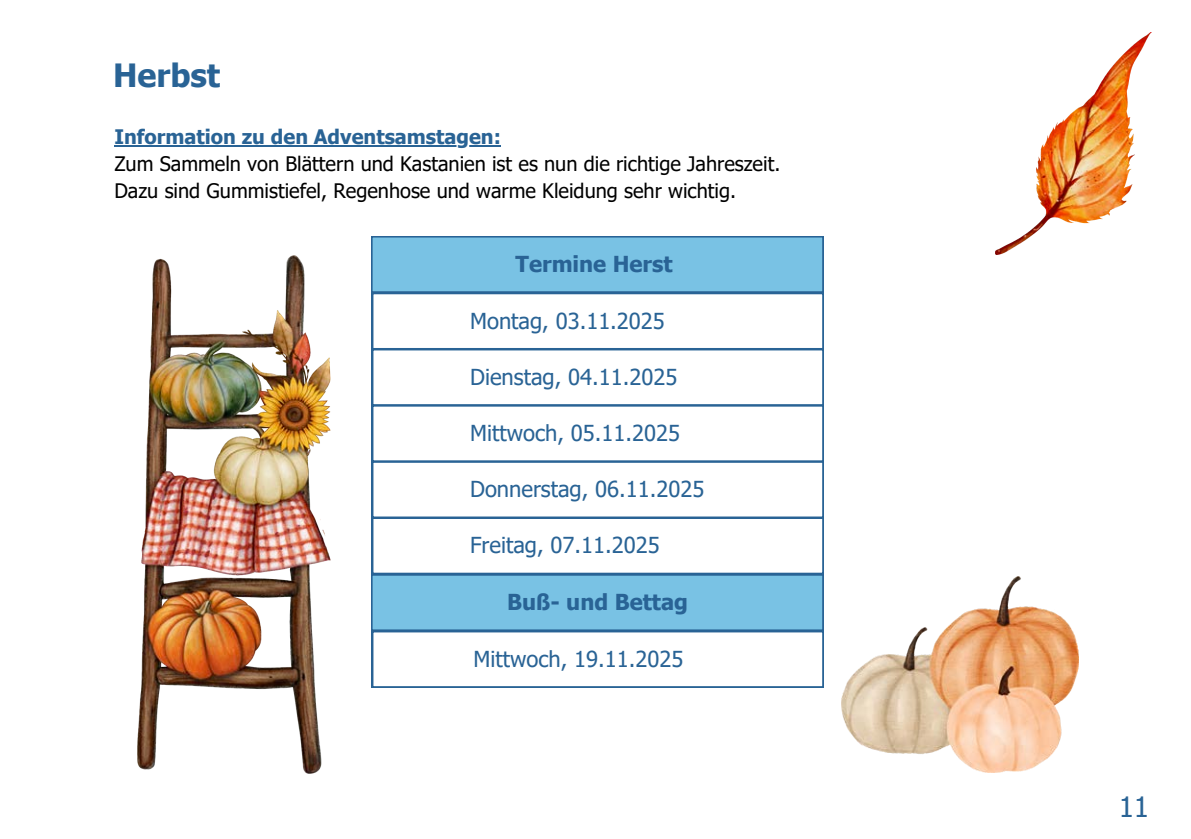
<style>
.page{position:relative;width:1191px;height:839px;background:#fff}
.page>*{position:absolute;margin:0;border:0;box-sizing:border-box;transform-origin:0 0}
.t1{font:700 32px "Tahoma";color:#296395}
.t2{font:28px "Tahoma";color:#296395}
.t3{font:22px "Tahoma";color:#296395}
.t4{font:700 22px "Tahoma";color:#296395}
.t5{font:20px "Tahoma";color:#000}
.t6{font:700 20px "Tahoma";color:#296395}
</style>
<div class="page">
<svg style="left:371px;top:236px;width:453px;height:451px"></svg>
<img style="left:842px;top:576px;width:237px;height:196px">
<img style="left:137px;top:255px;width:194px;height:518px">
<img style="left:996px;top:33px;width:155px;height:222px">
<hr style="left:114px;top:145px;width:387px;height:1px;background:#296395">
<h2 class="t1" style="left:113px;top:55px;width:109px">Herbst</h2>
<p class="t6" style="left:114px;top:123px;width:388px">Information zu den Adventsamstagen:</p>
<p class="t5" style="left:114px;top:150px;width:668px">Zum Sammeln von Blättern und Kastanien ist es nun die richtige Jahreszeit.</p>
<p class="t5" style="left:114px;top:177px;width:623px">Dazu sind Gummistiefel, Regenhose und warme Kleidung sehr wichtig.</p>
<p class="t4" style="left:516px;top:250px;width:158px">Termine Herst</p>
<h1 class="t3" style="left:470px;top:306px;width:196px">Montag, 03.11.2025</h1>
<p class="t3" style="left:470px;top:363px;width:209px">Dienstag, 04.11.2025</p>
<p class="t3" style="left:470px;top:419px;width:211px">Mittwoch, 05.11.2025</p>
<p class="t3" style="left:470px;top:475px;width:236px">Donnerstag, 06.11.2025</p>
<h2 class="t3" style="left:470px;top:531px;width:191px">Freitag, 07.11.2025</h2>
<p class="t4" style="left:507px;top:588px;width:182px">Buß- und Bettag</p>
<p class="t3" style="left:474px;top:644px;width:211px">Mittwoch, 19.11.2025</p>
<p class="t2" style="left:1119px;top:789px;width:32px">11</p>
</div>
